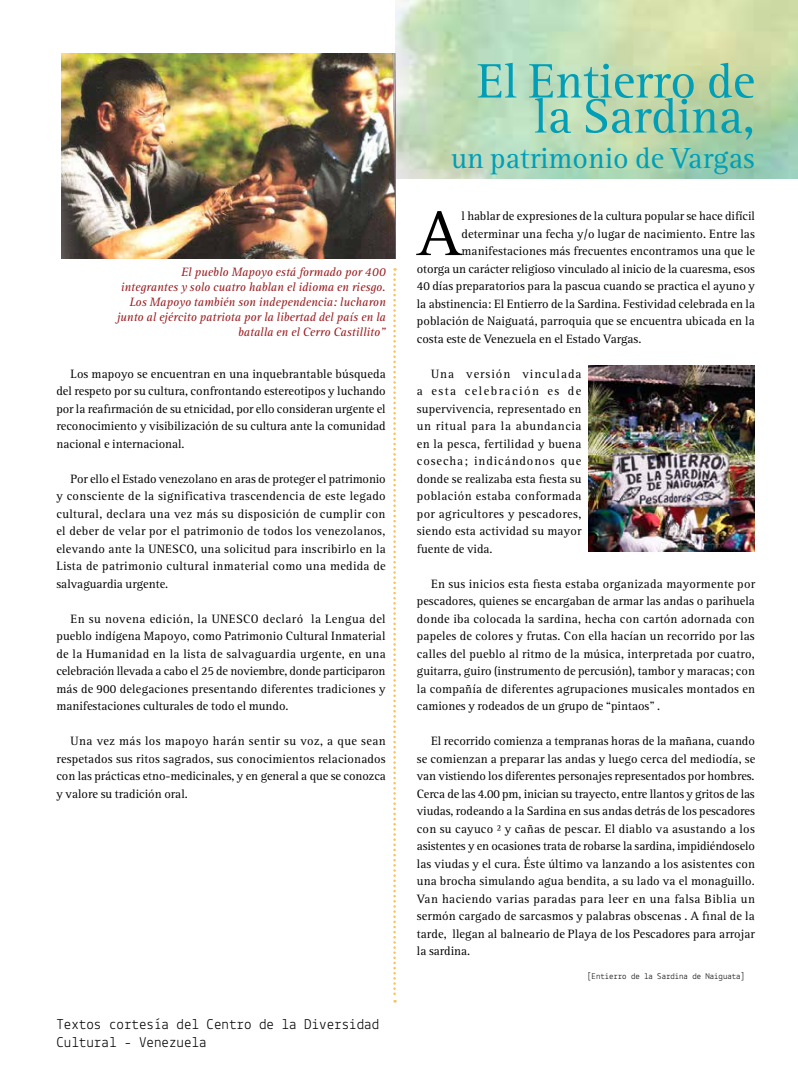
<style>
.page{position:relative;width:798px;height:1081px;background:#fff}
.page>*{position:absolute;margin:0;border:0;box-sizing:border-box;transform-origin:0 0}
.t1{font:65px "Rotis Serif Std";color:#000}
.t2{font:50px "Rotis Serif Std";color:#009eb7}
.t3{font:30px "Rotis Serif Std";color:#009eb7}
.t4{font:15px/18px "Lekton";color:#000}
.t5{font:12.5px/17.5px "Rotis Serif Std";color:#000;text-align:justify}
.t6{font:italic 12.5px/15px "Rotis Serif Std";color:#981b1e;text-align:right}
.t7{font:8.75px "Lekton";color:#000}
</style>
<div class="page">
<img style="left:395px;top:0;width:402px;height:179px">
<img style="left:62px;top:53px;width:333px;height:205px">
<img style="left:588px;top:365px;width:166px;height:186px">
<svg style="left:393px;top:268px;width:2px;height:734px"></svg>
<p class="t6" style="left:117px;top:265px;width:270px">El pueblo Mapoyo está formado por 400<br>integrantes y solo cuatro hablan el idioma en riesgo.<br>Los Mapoyo también son independencia: lucharon junto al ejército patriota por la libertad del país en la batalla en el Cerro Castillito"</p>
<p class="t5" style="left:56px;top:365px;width:331px;text-indent:14px">Los mapoyo se encuentran en una inquebrantable búsqueda del respeto por su cultura, confrontando estereotipos y luchando por la reafirmación de su etnicidad, por ello consideran urgente el reconocimiento y visibilización de su cultura ante la comunidad nacional e internacional.</p>
<p class="t5" style="left:56px;top:470px;width:331px;text-indent:14px">Por ello el Estado venezolano en aras de proteger el patrimonio y consciente de la significativa trascendencia de este legado cultural, declara una vez más su disposición de cumplir con el deber de velar por el patrimonio de todos los venezolanos, elevando ante la UNESCO, una solicitud para inscribirlo en la Lista de patrimonio cultural inmaterial como una medida de salvaguardia urgente.</p>
<p class="t5" style="left:56px;top:610px;width:331px;text-indent:14px">En su novena edición, la UNESCO declaró la Lengua del pueblo indígena Mapoyo, como Patrimonio Cultural Inmaterial de la Humanidad en la lista de salvaguardia urgente, en una celebración llevada a cabo el 25 de noviembre, donde participaron más de 900 delegaciones presentando diferentes tradiciones y manifestaciones culturales de todo el mundo.</p>
<p class="t5" style="left:56px;top:732px;width:331px;text-indent:14px">Una vez más los mapoyo harán sentir su voz, a que sean respetados sus ritos sagrados, sus conocimientos relacionados con las prácticas etno-medicinales, y en general a que se conozca y valore su tradición oral.</p>
<p class="t4" style="left:56px;top:1015px;width:324px">Textos cortesía del Centro de la Diversidad<br>Cultural - Venezuela</p>
<h2 class="t2" style="left:476px;top:52px;width:279px">El Entierro de</h2>
<h2 class="t2" style="left:533px;top:87px;width:222px">la Sardina,</h2>
<h3 class="t3" style="left:451px;top:140px;width:305px">un patrimonio de Vargas</h3>
<h1 class="t1" style="left:416px;top:196px;width:46px">A</h1>
<p class="t5" style="left:461px;top:207px;width:295px">l hablar de expresiones de la cultura popular se hace difícil</p>
<p class="t5" style="left:461px;top:225px;width:295px">determinar una fecha y/o lugar de nacimiento. Entre las</p>
<p class="t5" style="left:461px;top:242px;width:295px">manifestaciones más frecuentes encontramos una que le</p>
<p class="t5" style="left:416px;top:260px;width:339px">otorga un carácter religioso vinculado al inicio de la cuaresma, esos</p>
<p class="t5" style="left:416px;top:277px;width:339px">40 días preparatorios para la pascua cuando se practica el ayuno y</p>
<p class="t5" style="left:416px;top:295px;width:339px">la abstinencia: El Entierro de la Sardina. Festividad celebrada en la</p>
<p class="t5" style="left:416px;top:312px;width:339px">población de Naiguatá, parroquia que se encuentra ubicada en la</p>
<p class="t5" style="left:416px;top:330px;width:226px">costa este de Venezuela en el Estado Vargas.</p>
<p class="t5" style="left:416px;top:365px;width:166px;text-indent:14px">Una versión vinculada a esta celebración es de supervivencia, representado en un ritual para la abundancia en la pesca, fertilidad y buena cosecha; indicándonos que donde se realizaba esta fiesta su población estaba conformada por agricultores y pescadores, siendo esta actividad su mayor fuente de vida.</p>
<p class="t5" style="left:416px;top:575px;width:339px;text-indent:14px">En sus inicios esta fiesta estaba organizada mayormente por pescadores, quienes se encargaban de armar las andas o parihuela donde iba colocada la sardina, hecha con cartón adornada con papeles de colores y frutas. Con ella hacían un recorrido por las calles del pueblo al ritmo de la música, interpretada por cuatro, guitarra, guiro (instrumento de percusión), tambor y maracas; con la compañía de diferentes agrupaciones musicales montados en camiones y rodeados de un grupo de “pintaos” .</p>
<p class="t5" style="left:416px;top:732px;width:340px;text-indent:14px">El recorrido comienza a tempranas horas de la mañana, cuando se comienzan a preparar las andas y luego cerca del mediodía, se van vistiendo los diferentes personajes representados por hombres.<br>Cerca de las 4.00 pm, inician su trayecto, entre llantos y gritos de las viudas, rodeando a la Sardina en sus andas detrás de los pescadores con su cayuco ² y cañas de pescar. El diablo va asustando a los asistentes y en ocasiones trata de robarse la sardina, impidiéndoselo las viudas y el cura. Éste último va lanzando a los asistentes con una brocha simulando agua bendita, a su lado va el monaguillo.<br>Van haciendo varias paradas para leer en una falsa Biblia un sermón cargado de sarcasmos y palabras obscenas . A final de la tarde, llegan al balneario de Playa de los Pescadores para arrojar la sardina.</p>
<p class="t7" style="left:587px;top:971px;width:159px">[Entierro de la Sardina de Naiguata]</p>
</div>
